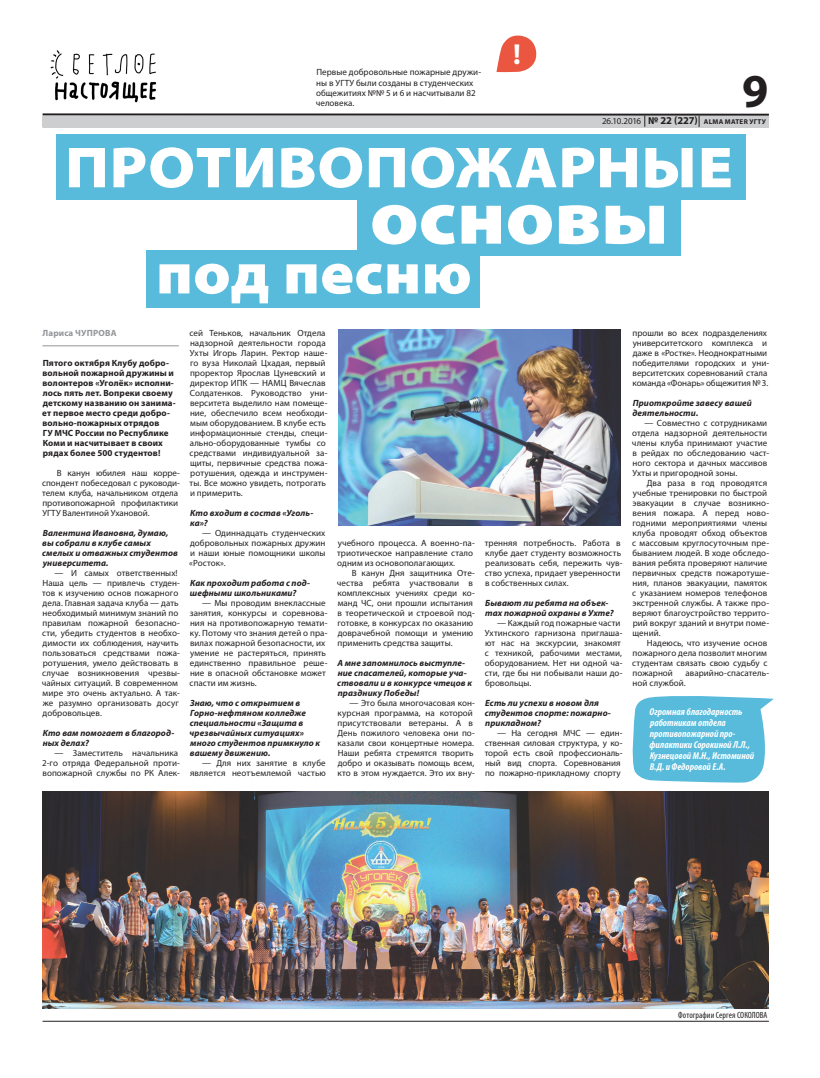
<style>
.page{position:relative;width:820px;height:1078px;background:#fff}
.page>*{position:absolute;margin:0;border:0;box-sizing:border-box;transform-origin:0 0}
.t1{font:900 semi-expanded 77px "Myriad Pro";color:#fff}
.t2{font:900 semi-expanded 59.1px "Myriad Pro";letter-spacing:.005em;color:#fff}
.t3{font:900 semi-expanded 58.2px "Myriad Pro";letter-spacing:.01em;color:#fff}
.t4{font:700 47.4px "Myriad Pro";color:#231f20}
.t5{font:700 29px "Myriad Pro";color:#fff}
.t6{font:italic 700 condensed 10px/11px "Myriad Pro";color:#fff}
.t7{font:9px/10px "Myriad Pro";letter-spacing:.005em;color:#231f20}
.t8{font:italic 700 9px/10px "Myriad Pro";letter-spacing:.01em;color:#231f20}
.t9{font:700 9px/10px "Myriad Pro";letter-spacing:.01em;color:#231f20}
.t10{font:condensed 9px "Myriad Pro";letter-spacing:.005em;color:#231f20}
.t11{font:700 9px "Myriad Pro";letter-spacing:.015em;color:#939598}
.t12{font:700 7px "Myriad Pro";letter-spacing:.04em;color:#231f20}
.s1{font-weight:400;font-size:9px}
.s2{font-size:10.5px}
</style>
<div class="page">
<hr style="left:43px;top:113px;width:725px;height:3px;background:#231f20">
<div style="left:43px;top:116px;width:725px;height:11px;background:#cdced0"></div>
<svg style="left:644px;top:115px;width:1px;height:12px"></svg>
<hr style="left:43px;top:1020px;width:725px;height:1px;background:#231f20">
<svg style="left:496px;top:35px;width:41px;height:37px"></svg>
<img style="left:50px;top:50px;width:107px;height:53px">
<img style="left:43px;top:791px;width:725px;height:217px">
<img style="left:338px;top:329px;width:282px;height:196px">
<svg style="left:632px;top:696px;width:141px;height:86px;background:#69c2de"></svg>
<div style="left:57px;top:134px;width:688px;height:66px;background:#58bbdb"></div>
<div style="left:357px;top:190px;width:323px;height:66px;background:#58bbdb"></div>
<div style="left:146px;top:250px;width:334px;height:58px;background:#58bbdb"></div>
<hr style="left:42px;top:345px;width:137px;height:1px;background:#939598">
<p class="t7" style="left:315px;top:67px;width:167px">Первые добровольные пожарные дружи&shy;ны в УГТУ были созданы в студенческих общежитиях №№ 5 и 6 и насчитывали 82 человека.</p>
<h3 class="t5" style="left:513px;top:35px;width:9px">!</h3>
<h3 class="t4" style="left:741px;top:60px;width:28px">9</h3>
<p class="t12" style="left:601px;top:117px;width:165px"><span class="s1">26.10.2016</span> <span class="s2">№ 22 (227)</span> ALMA MATER УГТУ</p>
<h3 class="t3" style="left:65px;top:134px;width:669px">ПРОТИВОПОЖАРНЫЕ</h3>
<h1 class="t1" style="left:370px;top:173px;width:300px">основы</h1>
<h2 class="t2" style="left:156px;top:239px;width:317px">под песню</h2>
<p class="t11" style="left:43px;top:327px;width:76px">Лариса ЧУПРОВА</p>
<p class="t9" style="left:42px;top:357px;width:135px">Пятого октября Клубу добро&shy;вольной пожарной дружины и волонтеров «Уголёк» исполни&shy;лось пять лет. Вопреки своему детскому названию он занима&shy;ет первое место среди добро&shy;вольно-пожарных отрядов<br>ГУ МЧС России по Республике<br>Коми и насчитывает в своих рядах более 500 студентов!</p>
<p class="t7" style="left:42px;top:467px;width:139px;text-indent:15px">В канун юбилея наш корре&shy;спондент побеседовал с руководи&shy;телем клуба, начальником отдела противопожарной профилактики<br>УГТУ Валентиной Ухановой.</p>
<p class="t8" style="left:42px;top:527px;width:137px">Валентина Ивановна, думаю, вы собрали в клубе самых смелых и отважных студентов университета.</p>
<p class="t7" style="left:42px;top:567px;width:139px;text-indent:13px">— И самых ответственных!<br>Наша цель — привлечь студен&shy;тов к изучению основ пожарного дела. Главная задача клуба — дать необходимый минимум знаний по правилам пожарной безопасно&shy;сти, убедить студентов в необхо&shy;димости их соблюдения, научить пользоваться средствами пожа&shy;ротушения, умело действовать в случае возникновения чрезвы&shy;чайных ситуаций. В современном мире это очень актуально. А так&shy;же разумно организовать досуг добровольцев.</p>
<p class="t8" style="left:43px;top:727px;width:133px">Кто вам помогает в благород&shy;ных делах?</p>
<p class="t7" style="left:42px;top:747px;width:139px;text-indent:12px">— Заместитель начальника<br>2-го отряда Федеральной проти&shy;вопожарной службы по РК Алек-</p>
<p class="t7" style="left:189px;top:327px;width:139px">сей Теньков, начальник Отдела надзорной деятельности города<br>Ухты Игорь Ларин. Ректор наше&shy;го вуза Николай Цхадая, первый проректор Ярослав Цуневский и директор ИПК — НАМЦ Вячеслав<br>Солдатенков. Руководство уни&shy;верситета выделило нам помеще&shy;ние, обеспечило всем необходи&shy;мым оборудованием. В клубе есть информационные стенды, специ&shy;ально-оборудованные тумбы со средствами индивидуальной за&shy;щиты, первичные средства пожа&shy;ротушения, одежда и инструмен&shy;ты. Все можно увидеть, потрогать и примерить.</p>
<p class="t8" style="left:190px;top:507px;width:125px">Кто входит в состав «Уголь&shy;ка»?</p>
<p class="t7" style="left:189px;top:527px;width:138px;text-align:justify;text-indent:13px">— Одиннадцать студенческих добровольных пожарных дружин и наши юные помощники школы «Росток».</p>
<p class="t8" style="left:190px;top:577px;width:121px">Как проходит работа с под&shy;шефными школьниками?</p>
<p class="t7" style="left:189px;top:597px;width:139px;text-indent:12px">— Мы проводим внеклассные занятия, конкурсы и соревнова&shy;ния на противопожарную темати&shy;ку. Потому что знания детей о пра&shy;вилах пожарной безопасности, их умение не растеряться, принять единственно правильное реше&shy;ние в опасной обстановке может спасти им жизнь.</p>
<p class="t8" style="left:189px;top:697px;width:132px">Знаю, что с открытием в<br>Горно-нефтяном колледже специальности «Защита в чрезвычайных ситуациях» много студентов примкнуло к вашему движению.</p>
<p class="t7" style="left:190px;top:757px;width:137px;text-align:right">— Для них занятие в клубе является неотъемлемой частью</p>
<p class="t7" style="left:337px;top:537px;width:139px">учебного процесса. А военно-па&shy;триотическое направление стало одним из основополагающих.</p>
<p class="t7" style="left:337px;top:567px;width:139px;text-indent:15px">В канун Дня защитника Оте&shy;чества ребята участвовали в комплексных учениях среди ко&shy;манд ЧС, они прошли испытания в теоретической и строевой под&shy;готовке, в конкурсах по оказанию доврачебной помощи и умению применить средства защиты.</p>
<p class="t8" style="left:337px;top:657px;width:136px">А мне запомнилось выступле&shy;ние спасателей, которые уча&shy;ствовали и в конкурсе чтецов к празднику Победы!</p>
<p class="t7" style="left:337px;top:697px;width:139px;text-indent:12px">— Это была многочасовая кон&shy;курсная программа, на которой присутствовали ветераны. А в<br>День пожилого человека они по&shy;казали свои концертные номера.<br>Наши ребята стремятся творить добро и оказывать помощь всем, кто в этом нуждается. Это их вну-</p>
<p class="t7" style="left:484px;top:537px;width:139px">тренняя потребность. Работа в клубе дает студенту возможность реализовать себя, пережить чув&shy;ство успеха, придает уверенности в собственных силах.</p>
<p class="t8" style="left:485px;top:597px;width:130px">Бывают ли ребята на объек&shy;тах пожарной охраны в Ухте?</p>
<p class="t7" style="left:484px;top:617px;width:139px;text-indent:12px">— Каждый год пожарные части<br>Ухтинского гарнизона приглаша&shy;ют нас на экскурсии, знакомят с техникой, рабочими местами, оборудованием. Нет ни одной ча&shy;сти, где бы ни побывали наши до&shy;бровольцы.</p>
<p class="t8" style="left:484px;top:697px;width:127px">Есть ли успехи в новом для студентов спорте: пожарно&shy;прикладном?</p>
<p class="t7" style="left:484px;top:727px;width:139px;text-indent:12px">— На сегодня МЧС — един&shy;ственная силовая структура, у ко&shy;торой есть свой профессиональ&shy;ный вид спорта. Соревнования по пожарно-прикладному спорту</p>
<p class="t7" style="left:632px;top:327px;width:138px">прошли во всех подразделениях университетского комплекса и даже в «Ростке». Неоднократными победителями городских и уни&shy;верситетских соревнований стала команда «Фонарь» общежития № 3.</p>
<p class="t8" style="left:632px;top:397px;width:121px">Приоткройте завесу вашей деятельности.</p>
<p class="t7" style="left:631px;top:417px;width:139px;text-indent:13px">— Совместно с сотрудниками отдела надзорной деятельности члены клуба принимают участие в рейдах по обследованию част&shy;ного сектора и дачных массивов<br>Ухты и пригородной зоны.</p>
<p class="t7" style="left:632px;top:477px;width:138px;text-indent:15px">Два раза в год проводятся учебные тренировки по быстрой эвакуации в случае возникно&shy;вения пожара. А перед ново&shy;годними мероприятиями члены клуба проводят обход объектов с массовым круглосуточным пре&shy;быванием людей. В ходе обследо&shy;вания ребята проверяют наличие первичных средств пожаротуше&shy;ния, планов эвакуации, памяток с указанием номеров телефонов экстренной службы. А также про&shy;веряют благоустройство террито&shy;рий вокруг зданий и внутри поме&shy;щений.</p>
<p class="t7" style="left:632px;top:637px;width:137px;text-align:justify;text-indent:15px">Надеюсь, что изучение основ пожарного дела позволит многим студентам связать свою судьбу с пожарной</p>
<p class="t7" style="left:632px;top:667px;width:138px;text-indent:53px">аварийно-спасатель&shy;ной службой.</p>
<p class="t6" style="left:649px;top:705px;width:106px">Огромная благодарность работникам отдела противопожарной про&shy;филактики Сорокиной Л.Л.,<br>Кузнецовой М.Н., Истоминой<br>В.Д. и Федоровой Е.А.</p>
<p class="t10" style="left:678px;top:1009px;width:91px">Фотографии Сергея СОКОЛОВА</p>
</div>
